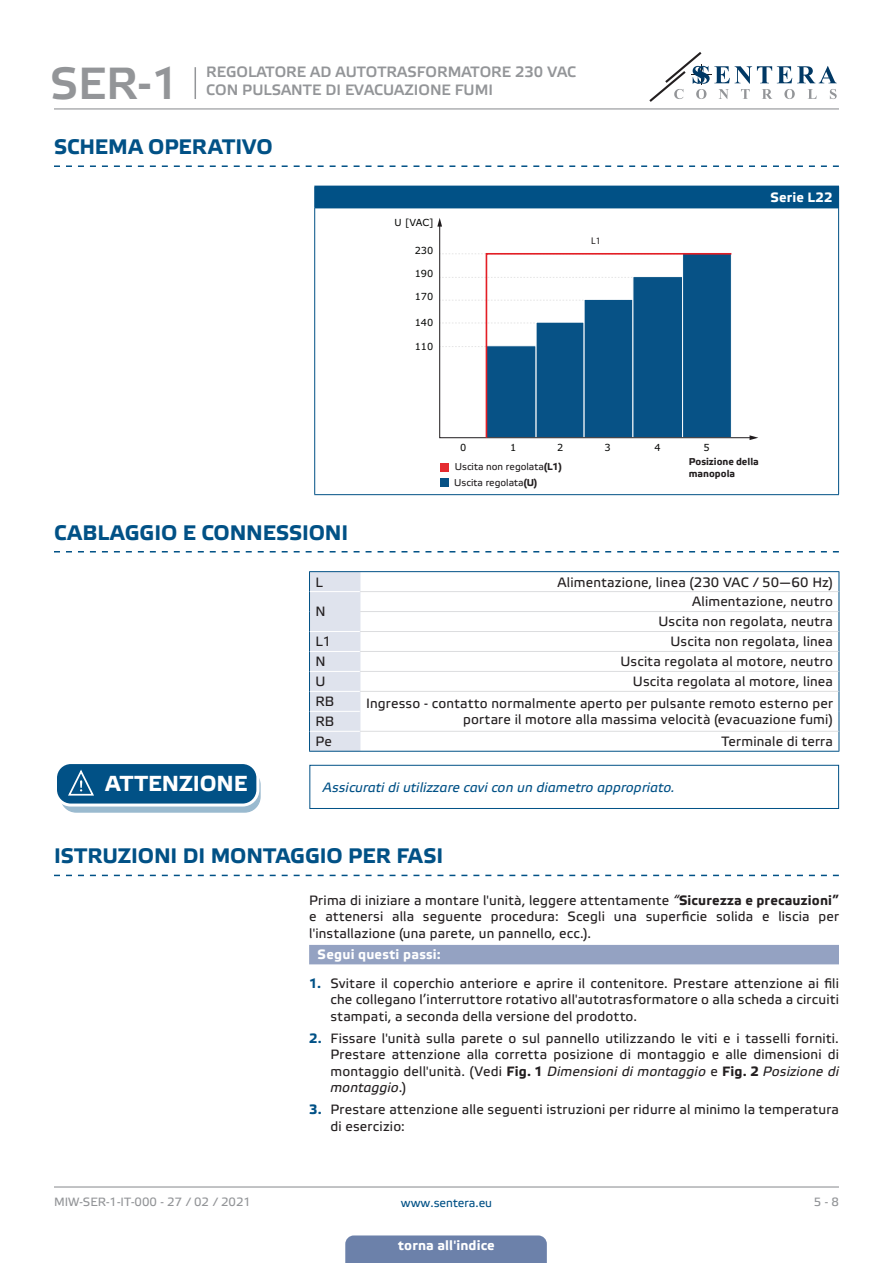
<style>
.page{position:relative;width:893px;height:1263px;background:#fff}
.page>*{position:absolute;margin:0;border:0;box-sizing:border-box;transform-origin:0 0}
.t1{font:45px "Etelka Medium Pro";color:#939598}
.t2{font:700 21.75px "Etelka Text Pro";color:#fff}
.t3{font:700 21px "Etelka Text Pro";letter-spacing:-.005em;color:#015186}
.t4{font:15px "Etelka Medium Pro";color:#939598}
.body{font:13.5px/16.2px "Etelka Text Pro";letter-spacing:.015em;color:#231f20;text-align:justify}
.table_text{font:13.5px "Etelka Text Pro";letter-spacing:.015em;color:#231f20}
.attention{font:italic 13.5px "Etelka Text Pro";letter-spacing:.01em;color:#015186}
.Number-roman{font:700 13.5px "Etelka Text Pro";letter-spacing:.015em;color:#fff}
.Body_text{font:13.5px "Etelka Text Pro";color:#231f20}
.Table_main_heading{font:700 13.5px "Etelka Text Pro";letter-spacing:.015em;color:#fff}
.t5{font:12px "Etelka Text Pro";color:#939598}
.t6{font:12px "Etelka Text Pro";color:#015186}
.diagram_text{font:9.9px "Etelka Text Pro";color:#231f20}
.t7{font:700 9.9px/11.9px "Etelka Text Pro";color:#231f20}
.t8{font:9.75px "Verdana";color:#040503}
.t9{font:9.75px "Myriad Pro";color:#211d1e}
.s1{font-weight:700}
.s2{font-style:italic}
.s3{font-weight:700;color:#015186}
</style>
<div class="page">
<hr style="left:54px;top:108px;width:785px;height:1px;background:#939598">
<hr style="left:54px;top:1186px;width:785px;height:1px;background:#939598">
<svg style="left:649px;top:52px;width:188px;height:50px"></svg>
<div style="left:345px;top:1235px;width:202px;height:28px;background:#6c81aa"></div>
<svg style="left:54px;top:165px;width:785px;height:2px"></svg>
<svg style="left:54px;top:551px;width:785px;height:1px"></svg>
<div style="left:315px;top:186px;width:524px;height:22px;background:#015186"></div>
<svg style="left:314px;top:186px;width:1px;height:22px"></svg>
<hr style="left:314px;top:208px;width:1px;height:286px;background:#015186">
<hr style="left:838px;top:208px;width:1px;height:286px;background:#015186">
<hr style="left:314px;top:494px;width:525px;height:1px;background:#015186">
<svg style="left:439px;top:227px;width:311px;height:211px"></svg>
<svg style="left:750px;top:435px;width:8px;height:5px"></svg>
<svg style="left:437px;top:218px;width:5px;height:9px"></svg>
<svg style="left:485px;top:252px;width:248px;height:187px"></svg>
<div style="left:440px;top:478px;width:9px;height:9px;background:#075286"></div>
<div style="left:440px;top:463px;width:9px;height:9px;background:#e52b30"></div>
<svg style="left:361px;top:572px;width:478px;height:179px"></svg>
<svg style="left:361px;top:592px;width:478px;height:99px"></svg>
<hr style="left:309px;top:571px;width:51px;height:1px;background:#015186">
<hr style="left:360px;top:571px;width:479px;height:1px;background:#015186">
<div style="left:309px;top:572px;width:52px;height:179px;background:#dfe3ed"></div>
<svg style="left:839px;top:572px;width:1px;height:179px"></svg>
<hr style="left:309px;top:751px;width:51px;height:1px;background:#015186">
<hr style="left:360px;top:751px;width:479px;height:1px;background:#015186">
<hr style="left:310px;top:591px;width:50px;height:1px;background:#fff">
<hr style="left:310px;top:631px;width:50px;height:1px;background:#fff">
<hr style="left:310px;top:651px;width:50px;height:1px;background:#fff">
<hr style="left:310px;top:671px;width:50px;height:1px;background:#fff">
<hr style="left:310px;top:691px;width:50px;height:1px;background:#fff">
<hr style="left:310px;top:711px;width:50px;height:1px;background:#fff">
<hr style="left:310px;top:731px;width:50px;height:1px;background:#fff">
<hr style="left:360px;top:591px;width:479px;height:1px;background:#dcdddf">
<hr style="left:360px;top:611px;width:479px;height:1px;background:#dcdddf">
<hr style="left:360px;top:631px;width:479px;height:1px;background:#dcdddf">
<hr style="left:360px;top:651px;width:479px;height:1px;background:#dcdddf">
<hr style="left:360px;top:671px;width:479px;height:1px;background:#dcdddf">
<hr style="left:360px;top:691px;width:479px;height:1px;background:#dcdddf">
<hr style="left:360px;top:731px;width:479px;height:1px;background:#dcdddf">
<div style="left:61px;top:769px;width:199px;height:43px;background:linear-gradient(to right,#99b9cf,#9cbbd0);border-radius:15px"></div>
<div style="left:60px;top:769px;width:201px;height:44px;border:1px solid #015186;border-radius:15px"></div>
<div style="left:56px;top:762px;width:202px;height:43px;background:#015186;border-radius:15px"></div>
<div style="left:54px;top:761px;width:205px;height:45px;border:3px solid #fff;border-radius:15px"></div>
<svg style="left:67px;top:769px;width:38px;height:37px"></svg>
<div style="left:309px;top:765px;width:530px;height:44px;border:1px solid #015186"></div>
<svg style="left:54px;top:875px;width:785px;height:1px"></svg>
<div style="left:309px;top:945px;width:530px;height:19px;background:#94a2c2"></div>
<hr style="left:195px;top:67px;width:1px;height:32px;background:#939598">
<h1 class="t1" style="left:50px;top:59px;width:131px">SER-1</h1>
<p class="t4" style="left:206px;top:64px;width:371px">REGOLATORE AD AUTOTRASFORMATORE 230 VAC</p>
<p class="t4" style="left:206px;top:82px;width:288px">CON PULSANTE DI EVACUAZIONE FUMI</p>
<p class="t3" style="left:54px;top:135px;width:220px">SCHEMA OPERATIVO</p>
<p class="t8" style="left:394px;top:216px;width:41px">U [VAC]</p>
<p class="t8" style="left:415px;top:244px;width:20px">230</p>
<p class="t8" style="left:415px;top:267px;width:20px">190</p>
<p class="t8" style="left:415px;top:290px;width:20px">170</p>
<p class="t8" style="left:415px;top:316px;width:20px">140</p>
<p class="t8" style="left:415px;top:340px;width:20px">110</p>
<p class="t9" style="left:591px;top:235px;width:11px">L1</p>
<p class="Table_main_heading" style="left:771px;top:190px;width:64px">Serie L22</p>
<p class="t8" style="left:460px;top:440px;width:8px">0</p>
<p class="t8" style="left:510px;top:440px;width:8px">1</p>
<p class="t8" style="left:557px;top:440px;width:8px">2</p>
<p class="t8" style="left:605px;top:440px;width:8px">3</p>
<p class="t8" style="left:654px;top:440px;width:8px">4</p>
<p class="t8" style="left:704px;top:440px;width:8px">5</p>
<p class="diagram_text" style="left:455px;top:462px;width:109px">Uscita non regolata<span class="s1">(L1)</span></p>
<p class="diagram_text" style="left:454px;top:477px;width:85px">Uscita regolata<span class="s1">(U)</span></p>
<p class="t7" style="left:689px;top:456px;width:72px">Posizione della manopola</p>
<p class="t3" style="left:54px;top:521px;width:296px">CABLAGGIO E CONNESSIONI</p>
<p class="Body_text" style="left:315px;top:575px;width:9px">L</p>
<p class="table_text" style="left:557px;top:575px;width:277px">Alimentazione, linea (230 VAC / 50—60 Hz)</p>
<p class="Body_text" style="left:315px;top:604px;width:12px">N</p>
<p class="table_text" style="left:692px;top:594px;width:142px">Alimentazione, neutro</p>
<p class="table_text" style="left:658px;top:614px;width:176px">Uscita non regolata, neutra</p>
<p class="Body_text" style="left:315px;top:634px;width:17px">L1</p>
<p class="table_text" style="left:670px;top:634px;width:164px">Uscita non regolata, linea</p>
<p class="Body_text" style="left:315px;top:654px;width:12px">N</p>
<p class="table_text" style="left:620px;top:654px;width:214px">Uscita regolata al motore, neutro</p>
<p class="Body_text" style="left:315px;top:674px;width:11px">U</p>
<p class="table_text" style="left:633px;top:674px;width:201px">Uscita regolata al motore, linea</p>
<p class="Body_text" style="left:315px;top:694px;width:20px">RB</p>
<p class="table_text" style="left:366px;top:696px;width:468px">Ingresso - contatto normalmente aperto per pulsante remoto esterno per</p>
<p class="Body_text" style="left:315px;top:714px;width:20px">RB</p>
<p class="table_text" style="left:463px;top:712px;width:371px">portare il motore alla massima velocità (evacuazione fumi)</p>
<p class="Body_text" style="left:315px;top:734px;width:18px">Pe</p>
<p class="table_text" style="left:722px;top:734px;width:113px">Terminale di terra</p>
<p class="t2" style="left:105px;top:772px;width:143px">ATTENZIONE</p>
<p class="attention" style="left:323px;top:780px;width:353px">Assicurati di utilizzare cavi con un diametro appropriato.</p>
<p class="t3" style="left:54px;top:844px;width:391px">ISTRUZIONI DI MONTAGGIO PER FASI</p>
<p class="body" style="left:309px;top:893px;width:531px">Prima di iniziare a montare l'unità, leggere attentamente <span class="s2">“</span><span class="s1">Sicurezza e precauzioni” </span>e attenersi alla seguente procedura: Scegli una superficie solida e liscia per l'installazione (una parete, un pannello, ecc.).</p>
<p class="Number-roman" style="left:318px;top:947px;width:125px">Segui questi passi:</p>
<p class="body" style="left:330px;top:976px;width:510px;text-indent:-21px"><span class="s3">1.</span> Svitare il coperchio anteriore e aprire il contenitore. Prestare attenzione ai fili che collegano l’interruttore rotativo all'autotrasformatore o alla scheda a circuiti stampati, a seconda della versione del prodotto.</p>
<p class="body" style="left:330px;top:1031px;width:510px;text-indent:-21px"><span class="s3">2.</span> Fissare l'unità sulla parete o sul pannello utilizzando le viti e i tasselli forniti.<br>Prestare attenzione alla corretta posizione di montaggio e alle dimensioni di montaggio dell'unità. (Vedi <span class="s1">Fig. 1</span> <span class="s2">Dimensioni di montaggio</span> e <span class="s1">Fig. 2</span> <span class="s2">Posizione di montaggio</span>.)</p>
<p class="body" style="left:330px;top:1102px;width:510px;text-indent:-21px"><span class="s3">3.</span> Prestare attenzione alle seguenti istruzioni per ridurre al minimo la temperatura di esercizio:</p>
<p class="t5" style="left:54px;top:1195px;width:199px">MIW-SER-1-IT-000 - 27 / 02 / 2021</p>
<p class="t6" style="left:401px;top:1196px;width:93px">www.sentera.eu</p>
<p class="t5" style="left:814px;top:1195px;width:27px">5 - 8</p>
<p class="Number-roman" style="left:398px;top:1238px;width:98px">torna all'indice</p>
</div>
